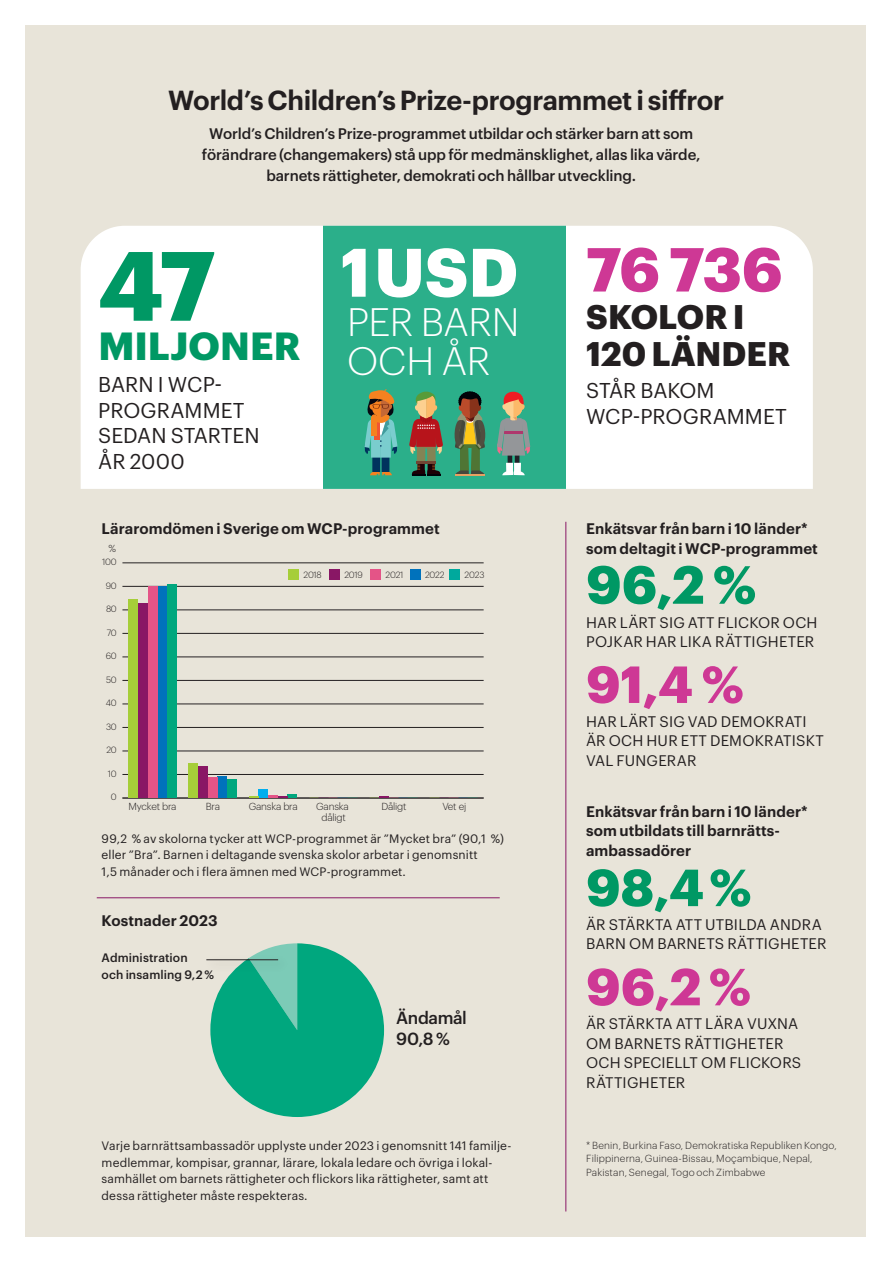
<style>
.page{position:relative;width:893px;height:1265px;background:#fff}
.page>*{position:absolute;margin:0;border:0;box-sizing:border-box;transform-origin:0 0}
.t1{font:700 96.15px "Graphik";color:#009864}
.t2{font:700 66.9px "Graphik";color:#fff}
.t3{font:700 60.6px "Graphik";color:#ce3895}
.t4{font:700 52.5px "Graphik";color:#009864}
.t5{font:700 51px "Graphik";color:#ce3895}
.t6{font:700 51px "Graphik";color:#009864}
.t7{font:300 38.85px/38.8px "Graphik";letter-spacing:-.01em;color:#fff}
.t8{font:700 38.4px "Graphik";color:#009864}
.t9{font:700 33.45px/37.3px "Graphik";letter-spacing:.005em;color:#231f20}
.t10{font:600 27px "Graphik";letter-spacing:-.015em;color:#231f20}
.t11{font:21px/25.5px "Graphik";letter-spacing:-.005em;color:#231f20}
.t12{font:500 17.25px/21px "Graphik";letter-spacing:-.02em;color:#231f20}
.t13{font:15px/19.5px "Graphik";letter-spacing:.01em;color:#231f20}
.t14{font:500 15px/21px "Graphik";letter-spacing:-.01em;color:#231f20;text-align:center}
.t15{font:600 15px/19.5px "Graphik";letter-spacing:.005em;color:#231f20}
.t16{font:12px/16.5px "Graphik";letter-spacing:.01em;color:#231f20}
.t17{font:500 12px/16.5px "Graphik";letter-spacing:.01em;color:#231f20}
.t18{font:300 10.05px/13.5px "Graphik";letter-spacing:.015em;color:#231f20}
.t19{font:300 10.05px/11.1px "Graphik";letter-spacing:-.02em;color:#231f20;text-align:center}
.t20{font:300 8.85px "Graphik";letter-spacing:-.025em;color:#231f20}
</style>
<div class="page">
<div style="left:25px;top:25px;width:840px;height:1212px;background:#e8e4d9"></div>
<svg style="left:210px;top:943px;width:174px;height:174px"></svg>
<div style="left:81px;top:226px;width:732px;height:263px;background:#fff"></div>
<div style="left:323px;top:226px;width:243px;height:263px;background:#2baf8a"></div>
<svg style="left:364px;top:389px;width:34px;height:86px"></svg>
<svg style="left:409px;top:391px;width:34px;height:84px"></svg>
<svg style="left:497px;top:392px;width:33px;height:83px"></svg>
<svg style="left:454px;top:391px;width:32px;height:84px"></svg>
<hr style="left:97px;top:897px;width:403px;height:1px;background:#891765">
<hr style="left:565px;top:522px;width:1px;height:689px;background:#891765">
<div style="left:203px;top:955px;width:87px;height:18px;background:#231f20;opacity:.4"></div>
<hr style="left:206px;top:959px;width:72px;height:1px;background:#231f20">
<hr style="left:122px;top:798px;width:362px;height:1px;background:#231f20">
<hr style="left:122px;top:774px;width:362px;height:1px;background:#231f20">
<hr style="left:122px;top:751px;width:362px;height:1px;background:#231f20">
<hr style="left:122px;top:727px;width:362px;height:1px;background:#231f20">
<hr style="left:122px;top:704px;width:362px;height:1px;background:#231f20">
<hr style="left:122px;top:680px;width:362px;height:1px;background:#231f20">
<hr style="left:122px;top:657px;width:362px;height:1px;background:#231f20">
<hr style="left:122px;top:633px;width:362px;height:1px;background:#231f20">
<hr style="left:122px;top:610px;width:362px;height:1px;background:#231f20">
<hr style="left:122px;top:586px;width:362px;height:1px;background:#231f20">
<hr style="left:122px;top:563px;width:362px;height:1px;background:#231f20">
<div style="left:167px;top:585px;width:10px;height:213px;background:#00a77e"></div>
<div style="left:227px;top:780px;width:10px;height:18px;background:#00a77e"></div>
<hr style="left:287px;top:794px;width:10px;height:4px;background:#00a77e">
<div style="left:157px;top:586px;width:10px;height:212px;background:#0072bc"></div>
<div style="left:217px;top:777px;width:10px;height:21px;background:#0072bc"></div>
<div style="left:148px;top:586px;width:9px;height:212px;background:#e45487"></div>
<div style="left:208px;top:777px;width:9px;height:21px;background:#e45487"></div>
<svg style="left:268px;top:796px;width:19px;height:2px"></svg>
<div style="left:138px;top:604px;width:10px;height:194px;background:#891765"></div>
<div style="left:198px;top:767px;width:10px;height:31px;background:#891765"></div>
<div style="left:258px;top:790px;width:10px;height:8px;background:#00aeef"></div>
<div style="left:128px;top:599px;width:10px;height:199px;background:#a6ce39"></div>
<div style="left:189px;top:763px;width:9px;height:35px;background:#a6ce39"></div>
<div style="left:289px;top:569px;width:10px;height:11px;background:#a6ce39"></div>
<div style="left:330px;top:569px;width:10px;height:11px;background:#891765"></div>
<div style="left:370px;top:569px;width:11px;height:11px;background:#e45487"></div>
<div style="left:410px;top:569px;width:11px;height:11px;background:#0072bc"></div>
<div style="left:450px;top:569px;width:10px;height:11px;background:#00a99d"></div>
<h3 class="t10" style="left:168px;top:80px;width:557px">World’s Children’s Prize-programmet i siffror</h3>
<p class="t14" style="left:202px;top:122px;width:500px">World’s Children’s Prize-programmet utbildar och stärker barn att som förändrare (changemakers) stå upp för medmänsklighet, allas lika värde, barnets rättigheter, demokrati och hållbar utveckling.</p>
<h3 class="t3" style="left:586px;top:223px;width:198px">76 736</h3>
<h3 class="t9" style="left:586px;top:295px;width:206px">SKOLOR I<br>120 LÄNDER</h3>
<h2 class="t2" style="left:341px;top:221px;width:179px">1 USD</h2>
<h1 class="t1" style="left:98px;top:211px;width:118px">47</h1>
<h3 class="t8" style="left:98px;top:316px;width:204px">MILJONER</h3>
<h3 class="t7" style="left:347px;top:299px;width:174px">PER BARN<br>OCH ÅR</h3>
<h3 class="t11" style="left:98px;top:370px;width:163px">BARN I WCP-<br>PROGRAMMET<br>SEDAN STARTEN<br>ÅR 2000</h3>
<h3 class="t11" style="left:586px;top:376px;width:202px">STÅR BAKOM<br>WCP-PROGRAMMET</h3>
<p class="t15" style="left:102px;top:518px;width:340px">Läraromdömen i Sverige om WCP-programmet</p>
<p class="t15" style="left:586px;top:518px;width:233px">Enkätsvar från barn i 10 länder* som deltagit i WCP-programmet</p>
<p class="t18" style="left:108px;top:541px;width:9px">%</p>
<p class="t20" style="left:102px;top:556px;width:16px">100</p>
<p class="t20" style="left:106px;top:579px;width:13px">90</p>
<p class="t20" style="left:106px;top:603px;width:12px">80</p>
<p class="t20" style="left:107px;top:626px;width:12px">70</p>
<p class="t20" style="left:106px;top:650px;width:12px">60</p>
<p class="t20" style="left:106px;top:673px;width:12px">50</p>
<p class="t20" style="left:106px;top:697px;width:12px">40</p>
<p class="t20" style="left:106px;top:720px;width:12px">30</p>
<p class="t20" style="left:106px;top:744px;width:12px">20</p>
<p class="t20" style="left:108px;top:767px;width:10px">10</p>
<p class="t20" style="left:111px;top:791px;width:7px">0</p>
<p class="t20" style="left:303px;top:568px;width:20px">2018</p>
<p class="t20" style="left:344px;top:568px;width:20px">2019</p>
<p class="t20" style="left:385px;top:568px;width:20px">2021</p>
<p class="t20" style="left:425px;top:568px;width:21px">2022</p>
<p class="t20" style="left:464px;top:568px;width:21px">2023</p>
<p class="t19" style="left:128px;top:800px;width:50px">Mycket bra</p>
<p class="t18" style="left:206px;top:799px;width:16px">Bra</p>
<p class="t19" style="left:249px;top:800px;width:51px">Ganska bra</p>
<p class="t19" style="left:316px;top:800px;width:34px">Ganska dåligt</p>
<p class="t18" style="left:381px;top:799px;width:27px">Dåligt</p>
<p class="t18" style="left:442px;top:799px;width:25px">Vet ej</p>
<p class="t16" style="left:102px;top:829px;width:404px">99,2 % av skolorna tycker att WCP-programmet är ”Mycket bra” (90,1 %) eller ”Bra”. Barnen i deltagande svenska skolor arbetar i genomsnitt<br>1,5 månader och i flera ämnen med WCP-programmet.</p>
<p class="t15" style="left:102px;top:910px;width:118px">Kostnader 2023</p>
<p class="t17" style="left:102px;top:949px;width:114px">Administration<br>och insamling 9,2 %</p>
<h3 class="t12" style="left:396px;top:1006px;width:72px">Ändamål<br>90,8 %</h3>
<p class="t16" style="left:102px;top:1136px;width:411px">Varje barnrättsambassadör upplyste under 2023 i genomsnitt 141 familje&shy;medlemmar, kompisar, grannar, lärare, lokala ledare och övriga i lokal&shy;samhället om barnets rättigheter och flickors lika rättigheter, samt att dessa rättigheter måste respekteras.</p>
<h3 class="t4" style="left:586px;top:544px;width:172px">96,2 %</h3>
<p class="t13" style="left:586px;top:611px;width:233px">HAR LÄRT SIG ATT FLICKOR OCH<br>POJKAR HAR LIKA RÄTTIGHETER</p>
<h3 class="t5" style="left:586px;top:645px;width:159px">91,4 %</h3>
<p class="t13" style="left:586px;top:710px;width:239px">HAR LÄRT SIG VAD DEMOKRATI<br>ÄR OCH HUR ETT DEMOKRATISKT<br>VAL FUNGERAR</p>
<p class="t15" style="left:586px;top:800px;width:223px">Enkätsvar från barn i 10 länder* som utbildats till barnrätts&shy;ambassadörer</p>
<h3 class="t6" style="left:586px;top:848px;width:167px">98,4%</h3>
<p class="t13" style="left:586px;top:913px;width:242px">ÄR STÄRKTA ATT UTBILDA ANDRA<br>BARN OM BARNETS RÄTTIGHETER</p>
<h3 class="t5" style="left:586px;top:947px;width:166px">96,2 %</h3>
<p class="t13" style="left:586px;top:1013px;width:217px">ÄR STÄRKTA ATT LÄRA VUXNA<br>OM BARNETS RÄTTIGHETER<br>OCH SPECIELLT OM FLICKORS<br>RÄTTIGHETER</p>
<p class="t18" style="left:586px;top:1137px;width:252px">* Benin, Burkina Faso, Demokratiska Republiken Kongo,<br>Filippinerna, Guinea-Bissau, Moçambique, Nepal,<br>Pakistan, Senegal, Togo och Zimbabwe</p>
</div>
